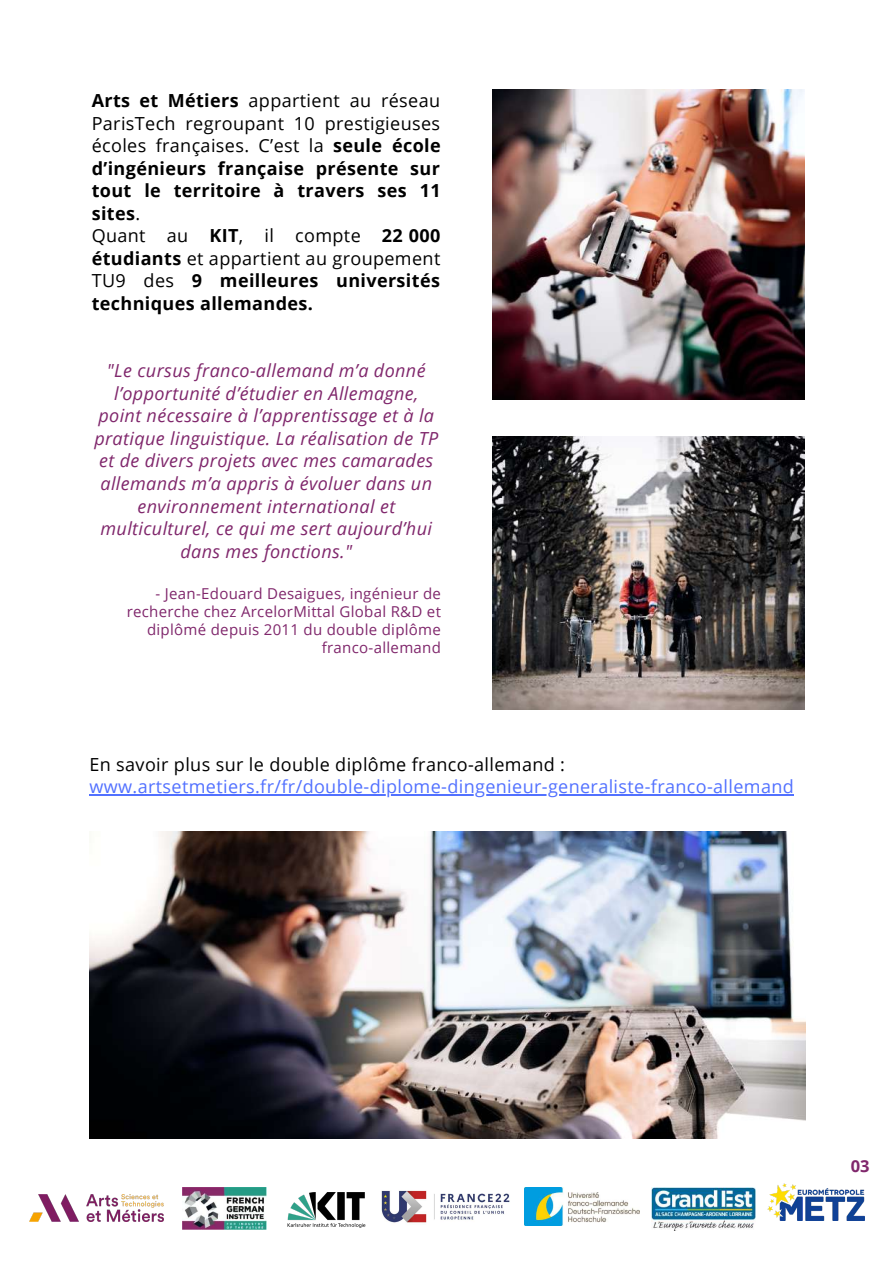
<style>
.page{position:relative;width:894px;height:1264px;background:#fff}
.page>*{position:absolute;margin:0;border:0;box-sizing:border-box;transform-origin:0 0}
.t1{font:italic 18px/22.5px "Open Sans";letter-spacing:.02em;color:#80276c;text-align:center}
.t2{font:700 18px/22.5px "Open Sans";letter-spacing:.02em;color:#000}
.t3{font:18px "Open Sans";letter-spacing:.02em;color:#5271ff}
.t4{font:18px "Open Sans";letter-spacing:.02em;color:#000}
.t5{font:700 16.5px "Open Sans";color:#80276c}
.t6{font:15px/18px "Open Sans";letter-spacing:.02em;color:#80276c;text-align:right}
.s1{font-weight:400}
.s2{color:#fff}
</style>
<div class="page">
<img style="left:89px;top:831px;width:715px;height:307px">
<img style="left:492px;top:89px;width:312px;height:310px">
<img style="left:492px;top:436px;width:312px;height:274px">
<hr style="left:89px;top:794px;width:705px;height:1px;background:#5271ff">
<img style="left:287px;top:1192px;width:78px;height:36px">
<img style="left:30px;top:1194px;width:134px;height:27px">
<img style="left:524px;top:1187px;width:115px;height:38px">
<img style="left:767px;top:1183px;width:96px;height:37px">
<img style="left:651px;top:1187px;width:104px;height:43px">
<img style="left:381px;top:1190px;width:129px;height:33px">
<img style="left:182px;top:1187px;width:85px;height:42px">
<p class="t2" style="left:92px;top:89px;width:350px">Arts et Métiers <span class="s1">appartient au réseau<br>ParisTech regroupant 10 prestigieuses écoles françaises. C’est la</span> seule école d’ingénieurs française présente sur tout le territoire à travers ses 11 sites<span class="s1">.<br>Quant au</span> KIT<span class="s1">, il compte</span> 22<span class="s2">.</span>000 étudiants <span class="s1">et appartient au groupement<br>TU9 des</span> 9 meilleures universités techniques allemandes.</p>
<p class="t1" style="left:94px;top:359px;width:345px">"Le cursus franco-allemand m’a donné l’opportunité d’étudier en Allemagne, point nécessaire à l’apprentissage et à la pratique linguistique. La réalisation de TP et de divers projets avec mes camarades allemands m’a appris à évoluer dans un environnement international et multiculturel, ce qui me sert aujourd’hui dans mes fonctions."</p>
<p class="t6" style="left:127px;top:584px;width:316px">- Jean-Edouard Desaigues, ingénieur de recherche chez ArcelorMittal Global R&amp;D et diplômé depuis 2011 du double diplôme franco-allemand</p>
<p class="t4" style="left:89px;top:751px;width:477px">En savoir plus sur le double diplôme franco-allemand :</p>
<p class="t3" style="left:89px;top:774px;width:705px">www.artsetmetiers.fr/fr/double-diplome-dingenieur-generaliste-franco-allemand</p>
<p class="t5" style="left:850px;top:1154px;width:20px">03</p>
</div>
